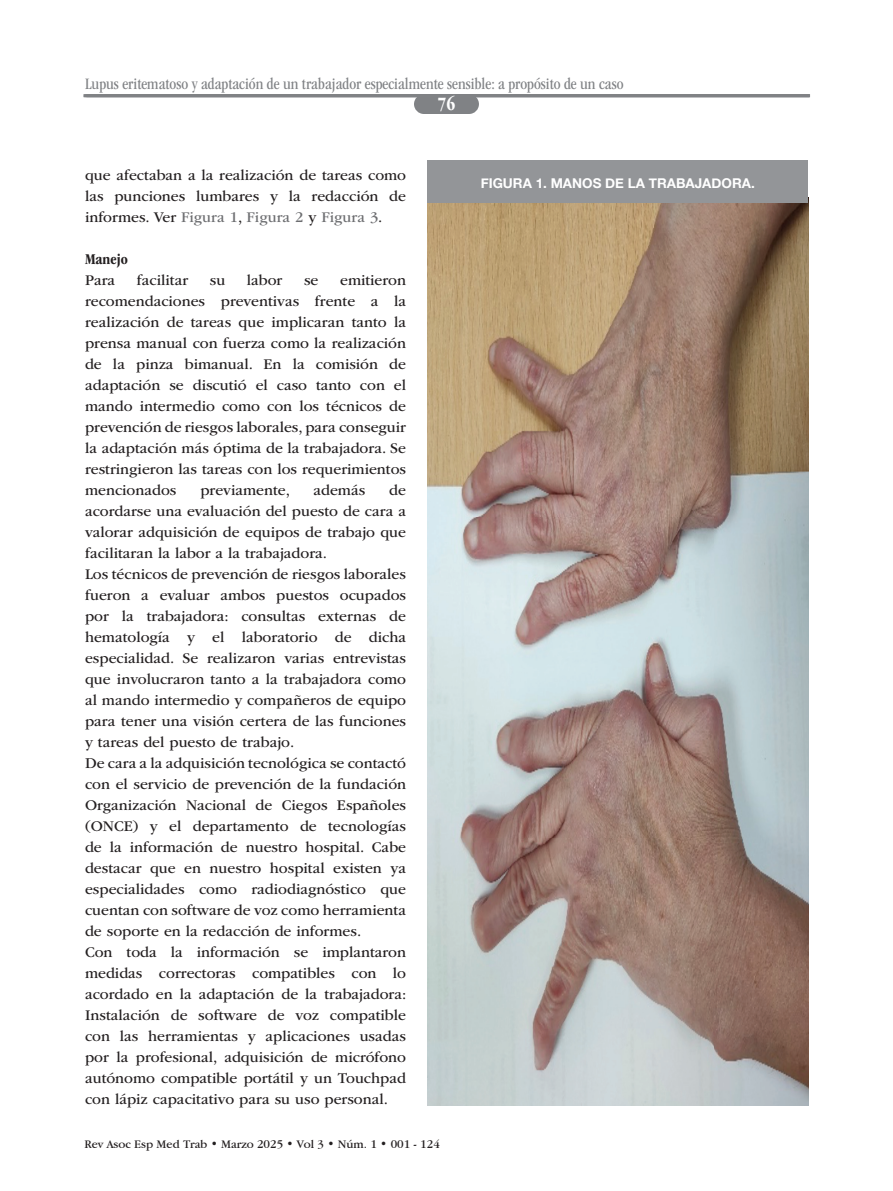
<style>
.page{position:relative;width:893px;height:1191px;background:#fff}
.page>*{position:absolute;margin:0;border:0;box-sizing:border-box;transform-origin:0 0}
.t1{font:700 condensed 19.5px "ITC Garamond Std";color:#fff}
.t2{font:condensed 16.5px "ITC Garamond Std";color:#808285}
.t3{font:15.45px/21px "ITC Garamond Std";color:#231f20;text-align:justify}
.t4{font:700 condensed 15.45px "ITC Garamond Std";color:#231f20}
.t5{font:700 13.5px "Helvetica Neue";color:#fff}
.t6{font:12px "Garamond IT Cby BT";color:#231f20}
.s1{color:#6c6d70}
</style>
<div class="page">
<div style="left:414px;top:94px;width:65px;height:20px;background:#808285;border-radius:10px"></div>
<hr style="left:86px;top:94px;width:724px;height:3px;background:#808285">
<img style="left:427px;top:202px;width:381px;height:904px">
<div style="left:427px;top:160px;width:381px;height:42px;background:#939598"></div>
<p class="t2" style="left:85px;top:75px;width:540px">Lupus eritematoso y adaptación de un trabajador especialmente sensible: a propósito de un caso</p>
<p class="t1" style="left:438px;top:93px;width:19px">76</p>
<p class="t3" style="left:85px;top:165px;width:323px">que afectaban a la realización de tareas como las punciones lumbares y la redacción de informes. Ver <span class="s1">Figura 1</span>, <span class="s1">Figura 2</span> y <span class="s1">Figura 3</span>.</p>
<p class="t4" style="left:85px;top:250px;width:44px">Manejo</p>
<p class="t3" style="left:85px;top:270px;width:32px">Para</p>
<p class="t3" style="left:137px;top:270px;width:53px">facilitar</p>
<p class="t3" style="left:210px;top:270px;width:17px">su</p>
<p class="t3" style="left:247px;top:270px;width:37px">labor</p>
<p class="t3" style="left:304px;top:270px;width:16px">se</p>
<p class="t3" style="left:85px;top:270px;width:323px;text-indent:255px">emitieron recomendaciones preventivas frente a la realización de tareas que implicaran tanto la prensa manual con fuerza como la realización de la pinza bimanual. En la comisión de adaptación se discutió el caso tanto con el mando intermedio como con los técnicos de prevención de riesgos laborales, para conseguir la adaptación más óptima de la trabajadora. Se restringieron las tareas con los requerimientos mencionados</p>
<p class="t3" style="left:85px;top:480px;width:323px;text-align:left;text-indent:304px">de acordarse una evaluación del puesto de cara a valorar adquisición de equipos de trabajo que facilitaran la labor a la trabajadora.<br>Los técnicos de prevención de riesgos laborales fueron a evaluar ambos puestos ocupados por la trabajadora: consultas externas de hematología y el laboratorio de dicha especialidad. Se realizaron varias entrevistas que involucraron tanto a la trabajadora como al mando intermedio y compañeros de equipo para tener una visión certera de las funciones y tareas del puesto de trabajo.<br>De cara a la adquisición tecnológica se contactó con el servicio de prevención de la fundación Organización Nacional de Ciegos Españoles (ONCE) y el departamento de tecnologías de la información de nuestro hospital. Cabe destacar que en nuestro hospital existen ya especialidades como radiodiagnóstico que cuentan con software de voz como herramienta de soporte en la redacción de informes.<br>Con toda la información se implantaron medidas correctoras compatibles con lo acordado en la adaptación de la trabajadora:<br>Instalación de software de voz compatible con las herramientas y aplicaciones usadas por la profesional, adquisición de micrófono autónomo compatible portátil y un Touchpad con lápiz capacitativo para su uso personal.</p>
<p class="t3" style="left:200px;top:480px;width:91px">previamente,</p>
<p class="t3" style="left:313px;top:480px;width:53px">además</p>
<p class="t6" style="left:85px;top:1136px;width:357px">Rev Asoc Esp Med Trab • Marzo 2025 • Vol 3 • Núm. 1 • 001 - 124</p>
<p class="t5" style="left:481px;top:172px;width:276px">FIGURA 1. MANOS DE LA TRABAJADORA.</p>
</div>
